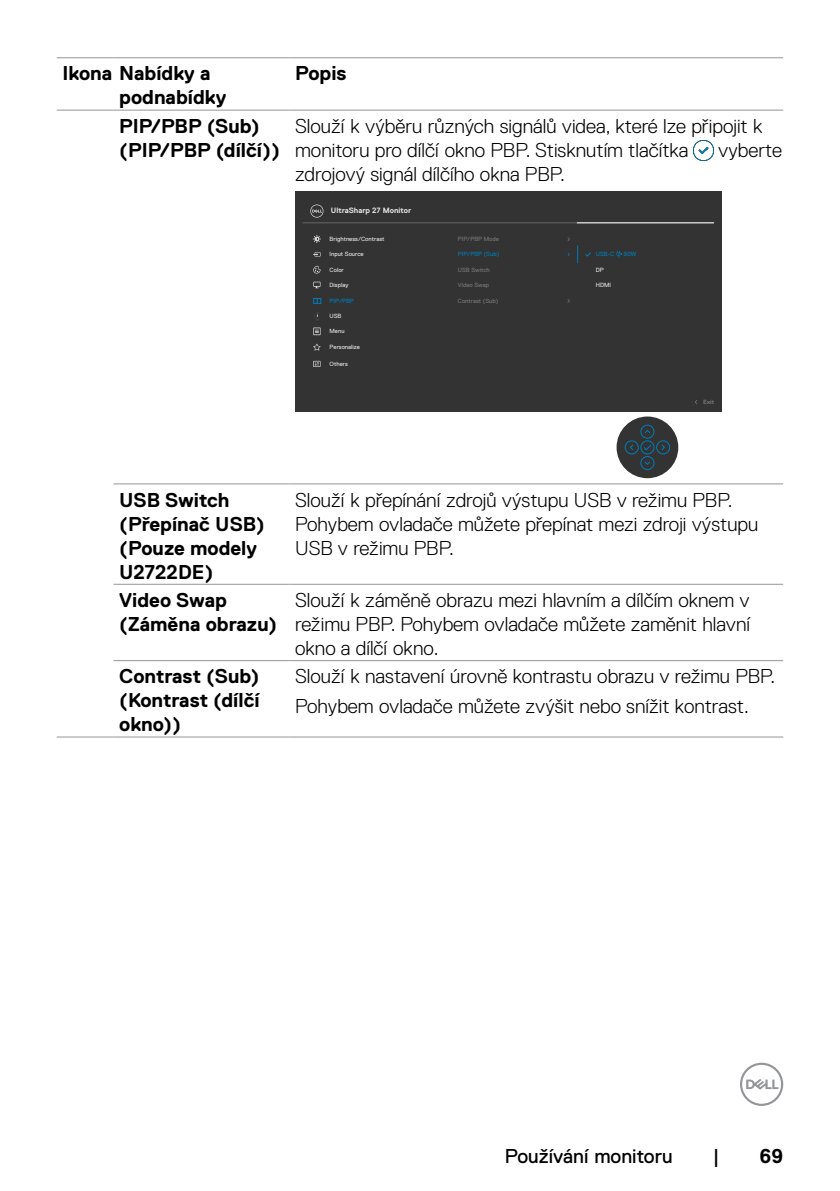
<style>
.page{position:relative;width:840px;height:1191px;background:#fff}
.page>*{position:absolute;margin:0;border:0;box-sizing:border-box;transform-origin:0 0}
.t1{font:300 20px/24px "Dell Replica";color:#000}
.t2{font:700 20px/24px "Dell Replica";color:#000}
.t3{font:20px "Dell Replica";color:#000}
.t4{font:700 7.6px "Dell Replica";color:#e4e4e4}
.t5{font:6px "Dell Replica";color:#e4e4e4}
.t6{font:6px "Dell Replica";color:#777}
.t7{font:6px "Dell Replica";color:#007db8}
.t8{font:700 6px "Dell Replica";color:#777}
.t9{font:6px "Dell Replica";color:#e3e3e3}
</style>
<div class="page">
<svg style="left:740px;top:1062px;width:42px;height:44px"></svg>
<hr style="left:113px;top:483px;width:176px;height:1px;background:#939598">
<hr style="left:289px;top:483px;width:493px;height:1px;background:#939598">
<hr style="left:113px;top:584px;width:176px;height:1px;background:#939598">
<hr style="left:289px;top:584px;width:493px;height:1px;background:#939598">
<hr style="left:113px;top:660px;width:176px;height:1px;background:#939598">
<hr style="left:289px;top:660px;width:493px;height:1px;background:#939598">
<hr style="left:57px;top:736px;width:56px;height:1px;background:#939598">
<hr style="left:113px;top:736px;width:176px;height:1px;background:#939598">
<hr style="left:289px;top:736px;width:493px;height:1px;background:#939598">
<hr style="left:57px;top:57px;width:56px;height:1px;background:#939598">
<hr style="left:113px;top:57px;width:176px;height:1px;background:#939598">
<hr style="left:289px;top:57px;width:493px;height:1px;background:#939598">
<hr style="left:57px;top:110px;width:56px;height:1px;background:#939598">
<hr style="left:113px;top:110px;width:176px;height:1px;background:#939598">
<hr style="left:289px;top:110px;width:493px;height:1px;background:#939598">
<img style="left:693px;top:140px;width:20px;height:20px">
<div style="left:295px;top:191px;width:426px;height:220px;background:#333"></div>
<div style="left:616px;top:416px;width:62px;height:62px;background:#333;border-radius:50%"></div>
<div style="left:640px;top:440px;width:14px;height:14px;border:1px solid #007db8;border-radius:50%"></div>
<div style="left:640px;top:456px;width:14px;height:14px;border:1px solid #007db8;border-radius:50%"></div>
<div style="left:640px;top:425px;width:14px;height:13px;border:1px solid #007db8;border-radius:50%"></div>
<div style="left:624px;top:440px;width:14px;height:14px;border:1px solid #007db8;border-radius:50%"></div>
<div style="left:656px;top:440px;width:13px;height:14px;border:1px solid #007db8;border-radius:50%"></div>
<svg style="left:644px;top:461px;width:6px;height:4px"></svg>
<svg style="left:644px;top:430px;width:6px;height:3px"></svg>
<svg style="left:661px;top:444px;width:4px;height:6px"></svg>
<svg style="left:630px;top:444px;width:3px;height:6px"></svg>
<svg style="left:642px;top:444px;width:10px;height:7px"></svg>
<hr style="left:302px;top:222px;width:411px;height:1px;background:#666">
<hr style="left:576px;top:222px;width:137px;height:1px;background:#fff">
<svg style="left:585px;top:252px;width:6px;height:5px"></svg>
<svg style="left:577px;top:245px;width:1px;height:18px"></svg>
<svg style="left:310px;top:204px;width:13px;height:14px"></svg>
<svg style="left:616px;top:251px;width:6px;height:7px"></svg>
<svg style="left:313px;top:298px;width:8px;height:6px"></svg>
<svg style="left:313px;top:343px;width:7px;height:8px"></svg>
<div style="left:313px;top:361px;width:7px;height:6px;background:#a2a2a2"></div>
<svg style="left:314px;top:361px;width:6px;height:5px"></svg>
<svg style="left:313px;top:327px;width:7px;height:8px"></svg>
<svg style="left:314px;top:328px;width:6px;height:6px"></svg>
<svg style="left:313px;top:252px;width:7px;height:5px"></svg>
<svg style="left:313px;top:282px;width:7px;height:7px"></svg>
<svg style="left:313px;top:265px;width:7px;height:9px"></svg>
<svg style="left:313px;top:235px;width:7px;height:8px"></svg>
<p class="t2" style="left:119px;top:62px;width:108px;text-indent:-57px">Ikona Nabídky a podnabídky</p>
<p class="t2" style="left:295px;top:62px;width:53px">Popis</p>
<p class="t2" style="left:119px;top:114px;width:162px">PIP/PBP (Sub) (PIP/PBP (dílčí))</p>
<p class="t1" style="left:295px;top:114px;width:468px">Slouží k výběru různých signálů videa, které lze připojit k monitoru pro dílčí okno PBP. Stisknutím tlačítka</p>
<p class="t1" style="left:717px;top:138px;width:65px">vyberte</p>
<p class="t1" style="left:295px;top:162px;width:271px">zdrojový signál dílčího okna PBP.</p>
<p class="t4" style="left:331px;top:207px;width:82px">UltraSharp 27 Monitor</p>
<p class="t5" style="left:329px;top:235px;width:56px">Brightness/Contrast</p>
<p class="t5" style="left:329px;top:251px;width:36px">Input Source</p>
<p class="t5" style="left:329px;top:281px;width:20px">Display</p>
<p class="t5" style="left:329px;top:266px;width:16px">Color</p>
<p class="t7" style="left:329px;top:297px;width:26px">PIP/PBP</p>
<p class="t5" style="left:329px;top:312px;width:13px">USB</p>
<p class="t9" style="left:329px;top:328px;width:17px">Menu</p>
<p class="t5" style="left:329px;top:343px;width:32px">Personalize</p>
<p class="t5" style="left:329px;top:360px;width:20px">Others</p>
<p class="t6" style="left:457px;top:235px;width:43px">PIP/PBP Mode</p>
<p class="t6" style="left:457px;top:266px;width:33px">USB Switch</p>
<p class="t6" style="left:457px;top:281px;width:33px">Video Swap</p>
<p class="t6" style="left:457px;top:297px;width:42px">Contrast (Sub)</p>
<p class="t7" style="left:457px;top:251px;width:43px">PIP/PBP (Sub)</p>
<p class="t7" style="left:595px;top:251px;width:20px">USB-C</p>
<p class="t7" style="left:623px;top:251px;width:14px">90W</p>
<p class="t5" style="left:595px;top:266px;width:9px">DP</p>
<p class="t5" style="left:595px;top:281px;width:17px">HDMI</p>
<p class="t8" style="left:702px;top:399px;width:13px">Exit</p>
<p class="t2" style="left:119px;top:488px;width:147px">USB Switch (Přepínač USB) (Pouze modely<br>U2722DE)</p>
<p class="t1" style="left:295px;top:488px;width:464px">Slouží k přepínání zdrojů výstupu USB v režimu PBP.<br>Pohybem ovladače můžete přepínat mezi zdroji výstupu<br>USB v režimu PBP.</p>
<p class="t2" style="left:119px;top:588px;width:159px">Video Swap (Záměna obrazu)</p>
<p class="t1" style="left:295px;top:588px;width:456px;text-align:justify">Slouží k záměně obrazu mezi hlavním a dílčím oknem v režimu PBP. Pohybem ovladače můžete zaměnit hlavní okno a dílčí okno.</p>
<p class="t2" style="left:119px;top:664px;width:142px;text-align:justify">Contrast (Sub) (Kontrast (dílčí okno))</p>
<p class="t1" style="left:295px;top:661px;width:481px;line-height:29.6px">Slouží k nastavení úrovně kontrastu obrazu v režimu PBP.<br>Pohybem ovladače můžete zvýšit nebo snížit kontrast.</p>
<p class="t3" style="left:504px;top:1144px;width:169px">Používání monitoru</p>
<p class="t3" style="left:712px;top:1144px;width:8px">|</p>
<p class="t2" style="left:759px;top:1143px;width:25px">69</p>
</div>
